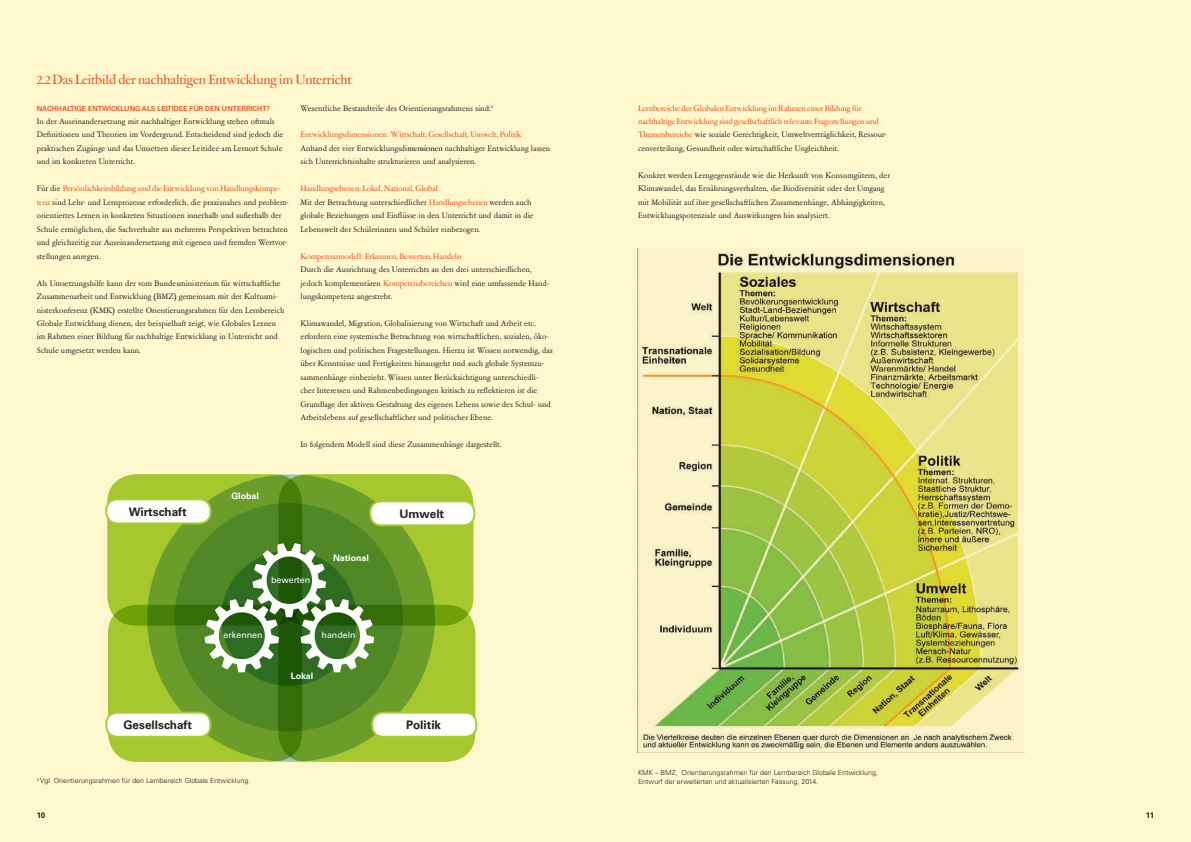
<style>
.page{position:relative;width:1191px;height:842px;background:#fff8cf}
.page>*{position:absolute;margin:0;border:0;box-sizing:border-box;transform-origin:0 0}
.t1{font:500 15px "Garamont Amst SHOP";letter-spacing:-.005em;color:#f15a29}
.t2{font:700 11.7px "Univers LT Pro 65";color:#231f20}
.t3{font:9px/13.5px "Garamont Amst SB";color:#231f20}
.t4{font:500 9px/13.5px "Garamont Amst SHOP";color:#f15a22}
.t5{font:500 9px "Garamont Amst SHOP";color:#f15a29}
.t6{font:8.8px "Univers LT Pro 55 Roman";color:#fff}
.t7{font:700 8.8px "Univers LT Pro 65";color:#fff}
.t8{font:700 8px "Univers LT Pro 65";color:#231f20}
.t9{font:300 7px/8.4px "Univers LT Pro 45";color:#231f20}
.t10{font:700 7px "Univers LT Pro 65";color:#f15a29}
.s1{font-family:"Garamont Amst SB";font-weight:400;color:#231f20}
.s2{font-family:"Garamont Amst SHOP";font-weight:500;color:#f15a22}
.s3{font-family:"Garamont Amst SB";font-weight:400}
.s4{font-family:"Garamont Amst SHOP";font-weight:500}
.s5{font-family:"Garamont Amst SHOP";font-weight:500;color:#f15a29}
</style>
<div class="page">
<img style="left:637px;top:248px;width:385px;height:504px">
<div style="left:108px;top:475px;width:193px;height:150px;background:#a6c82e;border-radius:28px"></div>
<div style="left:107px;top:474px;width:195px;height:151px;border:2px solid #a6ce39;border-radius:28px"></div>
<div style="left:279px;top:475px;width:193px;height:150px;background:#a6c82e;border-radius:28px"></div>
<div style="left:278px;top:474px;width:195px;height:151px;border:2px solid #a6ce39;border-radius:28px"></div>
<svg style="left:109px;top:606px;width:192px;height:155px;background:#a2c52b"></svg>
<div style="left:108px;top:605px;width:194px;height:157px;border:2px solid #a6ce39;border-radius:28px"></div>
<svg style="left:279px;top:606px;width:195px;height:155px;background:#a2c52b"></svg>
<div style="left:278px;top:605px;width:197px;height:157px;border:2px solid #a6ce39;border-radius:28px"></div>
<svg style="left:147px;top:474px;width:288px;height:288px;background:#679a26"></svg>
<svg style="left:175px;top:503px;width:228px;height:228px;background:#4c8421"></svg>
<svg style="left:221px;top:550px;width:136px;height:136px;background:#256113"></svg>
<div style="left:106px;top:499px;width:104px;height:24px;background:#fff;border-radius:11px"></div>
<div style="left:105px;top:498px;width:106px;height:26px;border:2px solid #a6ce39;border-radius:11px"></div>
<div style="left:370px;top:501px;width:104px;height:24px;background:#fff;border-radius:11px"></div>
<div style="left:369px;top:500px;width:106px;height:26px;border:2px solid #a6ce39;border-radius:11px"></div>
<div style="left:106px;top:713px;width:104px;height:24px;background:#fff;border-radius:11px"></div>
<div style="left:105px;top:712px;width:106px;height:26px;border:2px solid #a6ce39;border-radius:11px"></div>
<div style="left:372px;top:713px;width:104px;height:24px;background:#fff;border-radius:11px"></div>
<div style="left:371px;top:712px;width:106px;height:26px;border:2px solid #a6ce39;border-radius:11px"></div>
<img style="left:251px;top:541px;width:77px;height:77px">
<img style="left:204px;top:596px;width:76px;height:78px">
<img style="left:299px;top:596px;width:77px;height:78px">
<h1 class="t1" style="left:37px;top:72px;width:316px">2.2 Das Leitbild der nachhaltigen Entwicklung im Unterricht</h1>
<p class="t10" style="left:37px;top:104px;width:235px">NACHHALTIGE ENTWICKLUNG ALS LEITIDEE FÜR DEN UNTERRICHT?</p>
<p class="t3" style="left:37px;top:115px;width:248px">In der Auseinandersetzung mit nachhaltiger Entwicklung stehen oftmals Definitionen und Theorien im Vordergrund. Entscheidend sind jedoch die praktischen Zugänge und das Umsetzen dieser Leitidee am Lernort Schule und im konkreten Unterricht.</p>
<p class="t4" style="left:37px;top:182px;width:245px"><span class="s1">Für die</span> Persönlichkeitsbildung und die Entwicklung von Handlungskompe-</p>
<p class="t3" style="left:37px;top:196px;width:253px"><span class="s2">tenz</span> sind Lehr- und Lernprozesse erforderlich, die praxisnahes und problem&shy;orientiertes Lernen in konkreten Situationen innerhalb und außerhalb der Schule ermöglichen, die Sachverhalte aus mehreren Perspektiven betrachten und gleichzeitig zur Auseinandersetzung mit eigenen und fremden Wertvor&shy;stellungen anregen.</p>
<p class="t3" style="left:37px;top:277px;width:249px">Als Umsetzungshilfe kann der vom Bundesministerium für wirtschaftliche Zusammenarbeit und Entwicklung (BMZ) gemeinsam mit der Kultusmi&shy;nisterkonferenz (KMK) erstellte Orientierungsrahmen für den Lernbereich Globale Entwicklung dienen, der beispielhaft zeigt, wie Globales Lernen im Rahmen einer Bildung für nachhaltige Entwicklung in Unterricht und Schule umgesetzt werden kann.</p>
<p class="t3" style="left:300px;top:101px;width:194px">Wesentliche Bestandteile des Orientierungsrahmens sind:<sup>4</sup></p>
<p class="t5" style="left:300px;top:130px;width:222px">Entwicklungsdimensionen<span class="s3">:</span> Wirtschaft, Gesellschaft, Umwelt, Politik</p>
<p class="t3" style="left:300px;top:142px;width:251px">Anhand der vier Entwicklungsdi<span class="s4">mensionen</span> nachhaltiger Entwicklung lassen sich Unterrichtsinhalte strukturieren und analysieren.</p>
<p class="t5" style="left:300px;top:184px;width:139px">Handlungsebenen: Lokal, National, Global</p>
<p class="t3" style="left:300px;top:196px;width:235px">Mit der Betrachtung unterschiedlicher <span class="s5">Handlungsebenen</span> werden auch globale Beziehungen und Einflüsse in den Unterricht und damit in die<br>Lebenswelt der Schülerinnen und Schüler einbezogen.</p>
<p class="t5" style="left:300px;top:252px;width:162px">Kompetenzmodell<span class="s3">:</span> Erkennen, Bewerten, Handeln</p>
<p class="t3" style="left:300px;top:263px;width:250px">Durch die Ausrichtung des Unterrichts an den drei unterschiedlichen, jedoch komplementären <span class="s5">Kompetenzbereichen</span> wird eine umfassende Hand&shy;lungskompetenz angestrebt.</p>
<p class="t3" style="left:300px;top:317px;width:254px">Klimawandel, Migration, Globalisierung von Wirtschaft und Arbeit etc. erfordern eine systemische Betrachtung von wirtschaftlichen, sozialen, öko&shy;logischen und politischen Fragestellungen. Hierzu ist Wissen notwendig, das über Kenntnisse und Fertigkeiten hinausgeht und auch globale Systemzu&shy;sammenhänge einbezieht. Wissen unter Berücksichtigung unterschiedli&shy;cher Interessen und Rahmenbedingungen kritisch zu reflektieren ist die Grundlage der aktiven Gestaltung des eigenen Lebens sowie des Schul- und Arbeitslebens auf gesellschaftlicher und politischer Ebene.</p>
<p class="t3" style="left:300px;top:438px;width:202px">In folgendem Modell sind diese Zusammenhänge dargestellt.</p>
<p class="t7" style="left:231px;top:490px;width:29px">Global</p>
<p class="t2" style="left:129px;top:504px;width:59px">Wirtschaft</p>
<p class="t2" style="left:399px;top:506px;width:46px">Umwelt</p>
<p class="t6" style="left:271px;top:574px;width:41px">bewerten</p>
<p class="t7" style="left:333px;top:552px;width:37px">National</p>
<p class="t6" style="left:224px;top:630px;width:40px">erkennen</p>
<p class="t6" style="left:322px;top:630px;width:35px">handeln</p>
<p class="t7" style="left:291px;top:671px;width:24px">Lokal</p>
<p class="t2" style="left:123px;top:718px;width:70px">Gesellschaft</p>
<p class="t2" style="left:406px;top:718px;width:36px">Politik</p>
<p class="t4" style="left:638px;top:102px;width:242px">Lernbereiche der Globalen Entwicklung im Rahmen einer Bildung für nachhaltige Entwicklung sind gesellschaftlich relevante Fragestellungen und</p>
<p class="t3" style="left:638px;top:128px;width:250px"><span class="s2">Themenbereiche</span> wie soziale Gerechtigkeit, Umweltverträglichkeit, Ressour&shy;cenverteilung, Gesundheit oder wirtschaftliche Ungleichheit.</p>
<p class="t3" style="left:638px;top:169px;width:253px">Konkret werden Lerngegenstände wie die Herkunft von Konsumgütern, der Klimawandel, das Ernährungsverhalten, die Biodiversität oder der Umgang mit Mobilität auf ihre gesellschaftlichen Zusammenhänge, Abhängigkeiten, Entwicklungspotenziale und Auswirkungen hin analysiert.</p>
<p class="t9" style="left:37px;top:777px;width:215px"><sup>4</sup> Vgl. Orientierungsrahmen für den Lernbereich Globale Entwicklung.</p>
<p class="t9" style="left:638px;top:768px;width:241px">KMK – BMZ, Orientierungsrahmen für den Lernbereich Globale Entwicklung,<br>Entwurf der erweiterten und aktualisierten Fassung, 2014.</p>
<p class="t8" style="left:37px;top:810px;width:10px">10</p>
<p class="t8" style="left:1146px;top:810px;width:10px">11</p>
</div>
